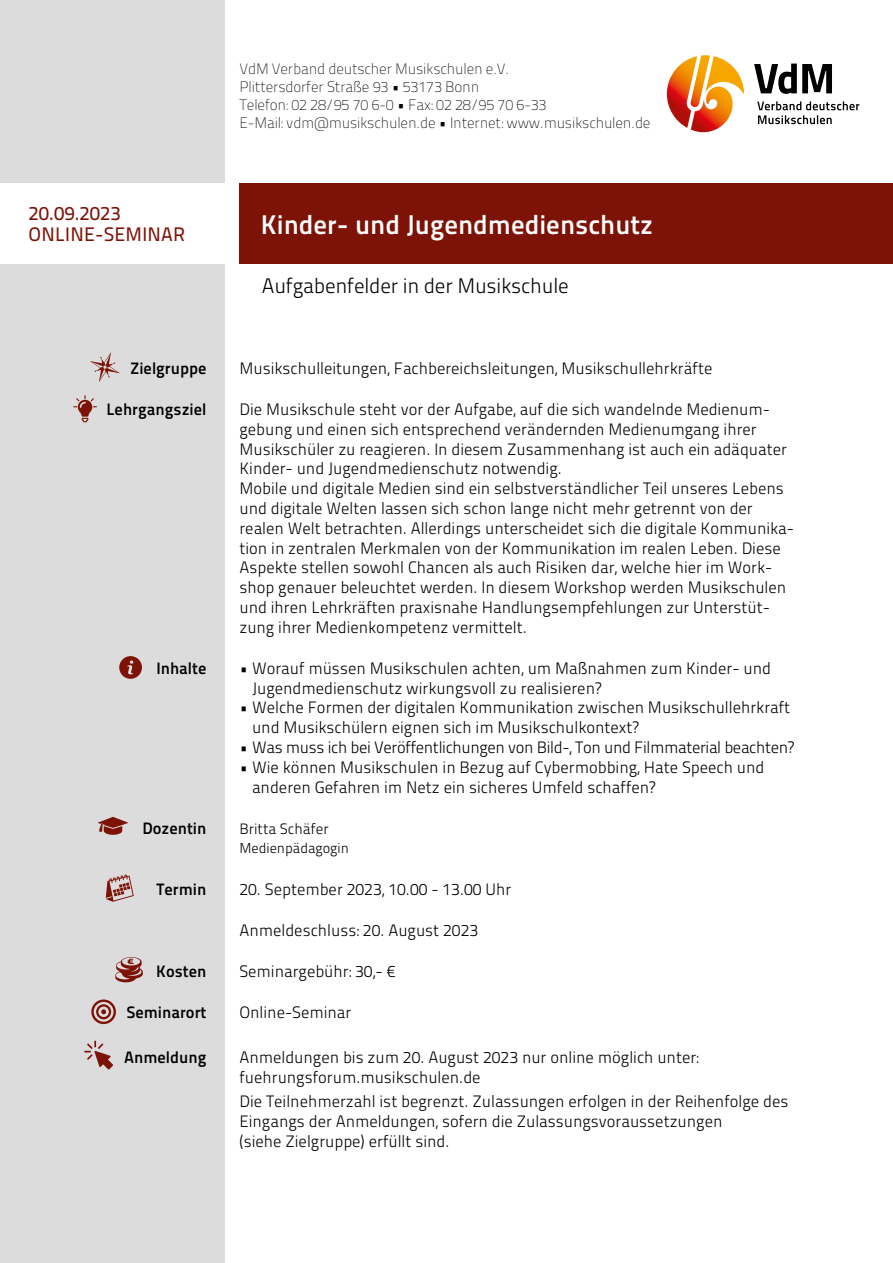
<style>
.page{position:relative;width:893px;height:1263px;background:#fff}
.page>*{position:absolute;margin:0;border:0;box-sizing:border-box;transform-origin:0 0}
.t1{font:27px "Titillium Maps 26 L 750 wt";color:#fff}
.t2{font:21px "Titillium Maps 26 L 250 wt";letter-spacing:-.01em;color:#000}
.t3{font:19.5px/21px "Titillium Maps 26 L 500 wt";letter-spacing:.01em;color:#7d1206}
.t4{font:16.5px/19.8px "Titillium Maps 26 L 250 wt";color:#000}
.t5{font:16.5px "Titillium Maps 26 L 750 wt";color:#000}
.t6{font:16.5px "Titillium Maps 26 L 250 wt";letter-spacing:-.02em;color:#000}
.t7{font:15px/18px "Titillium Maps 26 L 1 wt";letter-spacing:-.01em;color:#000}
.t8{font:15px "Titillium Maps 26 L 250 wt";color:#000}
.t9{font:14.25px "Titillium Maps 26 L 250 wt";color:#000}
</style>
<div class="page">
<div style="left:0;top:0;width:224px;height:1263px;background:#dcdcdc"></div>
<svg style="left:90px;top:352px;width:30px;height:30px"></svg>
<svg style="left:74px;top:396px;width:22px;height:27px"></svg>
<svg style="left:119px;top:656px;width:23px;height:23px"></svg>
<svg style="left:97px;top:817px;width:32px;height:18px"></svg>
<svg style="left:106px;top:874px;width:28px;height:28px"></svg>
<svg style="left:115px;top:957px;width:28px;height:25px"></svg>
<svg style="left:91px;top:999px;width:25px;height:25px"></svg>
<svg style="left:84px;top:1040px;width:29px;height:29px"></svg>
<img style="left:667px;top:55px;width:77px;height:77px">
<svg style="left:757px;top:101px;width:102px;height:23px"></svg>
<svg style="left:754px;top:64px;width:78px;height:30px"></svg>
<div style="left:240px;top:183px;width:653px;height:81px;background:#7d1206"></div>
<div style="left:0;top:183px;width:234px;height:81px;background:#fff"></div>
<p class="t3" style="left:28px;top:202px;width:158px">20.09.2023<br>ONLINE-SEMINAR</p>
<p class="t7" style="left:240px;top:59px;width:412px">VdM Verband deutscher Musikschulen e.V.<br>Plittersdorfer Straße 93 • 53173 Bonn<br>Telefon: 02 28/95 70 6-0 • Fax: 02 28/95 70 6-33<br>E-Mail: vdm@musikschulen.de • Internet: www.musikschulen.de</p>
<h1 class="t1" style="left:261px;top:203px;width:394px">Kinder- und Jugendmedienschutz</h1>
<p class="t2" style="left:262px;top:270px;width:308px">Aufgabenfelder in der Musikschule</p>
<p class="t5" style="left:130px;top:355px;width:78px">Zielgruppe</p>
<p class="t4" style="left:239px;top:357px;width:474px">Musikschulleitungen, Fachbereichsleitungen, Musikschullehrkräfte</p>
<p class="t5" style="left:106px;top:396px;width:101px">Lehrgangsziel</p>
<p class="t4" style="left:239px;top:398px;width:556px">Die Musikschule steht vor der Aufgabe, auf die sich wandelnde Medienum&shy;gebung und einen sich entsprechend verändernden Medienumgang ihrer Musikschüler zu reagieren. In diesem Zusammenhang ist auch ein adäquater Kinder- und Jugendmedienschutz notwendig.<br>Mobile und digitale Medien sind ein selbstverständlicher Teil unseres Lebens und digitale Welten lassen sich schon lange nicht mehr getrennt von der realen Welt betrachten. Allerdings unterscheidet sich die digitale Kommunika&shy;tion in zentralen Merkmalen von der Kommunikation im realen Leben. Diese Aspekte stellen sowohl Chancen als auch Risiken dar, welche hier im Work&shy;shop genauer beleuchtet werden. In diesem Workshop werden Musikschulen und ihren Lehrkräften praxisnahe Handlungsempfehlungen zur Unterstüt&shy;zung ihrer Medienkompetenz vermittelt.</p>
<p class="t5" style="left:156px;top:655px;width:52px">Inhalte</p>
<p class="t4" style="left:252px;top:657px;width:520px;text-indent:-13px">• Worauf müssen Musikschulen achten, um Maßnahmen zum Kinder- und<br>Jugendmedienschutz wirkungsvoll zu realisieren?</p>
<p class="t4" style="left:252px;top:697px;width:540px;text-indent:-13px">• Welche Formen der digitalen Kommunikation zwischen Musikschullehrkraft und Musikschülern eignen sich im Musikschulkontext?</p>
<p class="t6" style="left:239px;top:735px;width:556px">• Was muss ich bei Veröffentlichungen von Bild-, Ton und Filmmaterial beachten?</p>
<p class="t4" style="left:252px;top:756px;width:514px;text-indent:-13px">• Wie können Musikschulen in Bezug auf Cybermobbing, Hate Speech und anderen Gefahren im Netz ein sicheres Umfeld schaffen?</p>
<p class="t5" style="left:142px;top:815px;width:66px">Dozentin</p>
<p class="t8" style="left:239px;top:817px;width:91px">Britta Schäfer</p>
<p class="t9" style="left:239px;top:838px;width:111px">Medienpädagogin</p>
<p class="t5" style="left:157px;top:876px;width:51px">Termin</p>
<p class="t4" style="left:239px;top:878px;width:273px">20. September 2023, 10.00 - 13.00 Uhr</p>
<p class="t4" style="left:239px;top:919px;width:240px">Anmeldeschluss: 20. August 2023</p>
<p class="t5" style="left:156px;top:958px;width:52px">Kosten</p>
<p class="t4" style="left:239px;top:960px;width:158px">Seminargebühr: 30,- €</p>
<p class="t5" style="left:127px;top:999px;width:81px">Seminarort</p>
<p class="t4" style="left:239px;top:1001px;width:113px">Online-Seminar</p>
<p class="t5" style="left:124px;top:1044px;width:84px">Anmeldung</p>
<p class="t4" style="left:239px;top:1046px;width:461px">Anmeldungen bis zum 20. August 2023 nur online möglich unter: fuehrungsforum.musikschulen.de</p>
<p class="t4" style="left:239px;top:1090px;width:550px">Die Teilnehmerzahl ist begrenzt. Zulassungen erfolgen in der Reihenfolge des<br>Eingangs der Anmeldungen, sofern die Zulassungsvoraussetzungen<br>(siehe Zielgruppe) erfüllt sind.</p>
</div>
